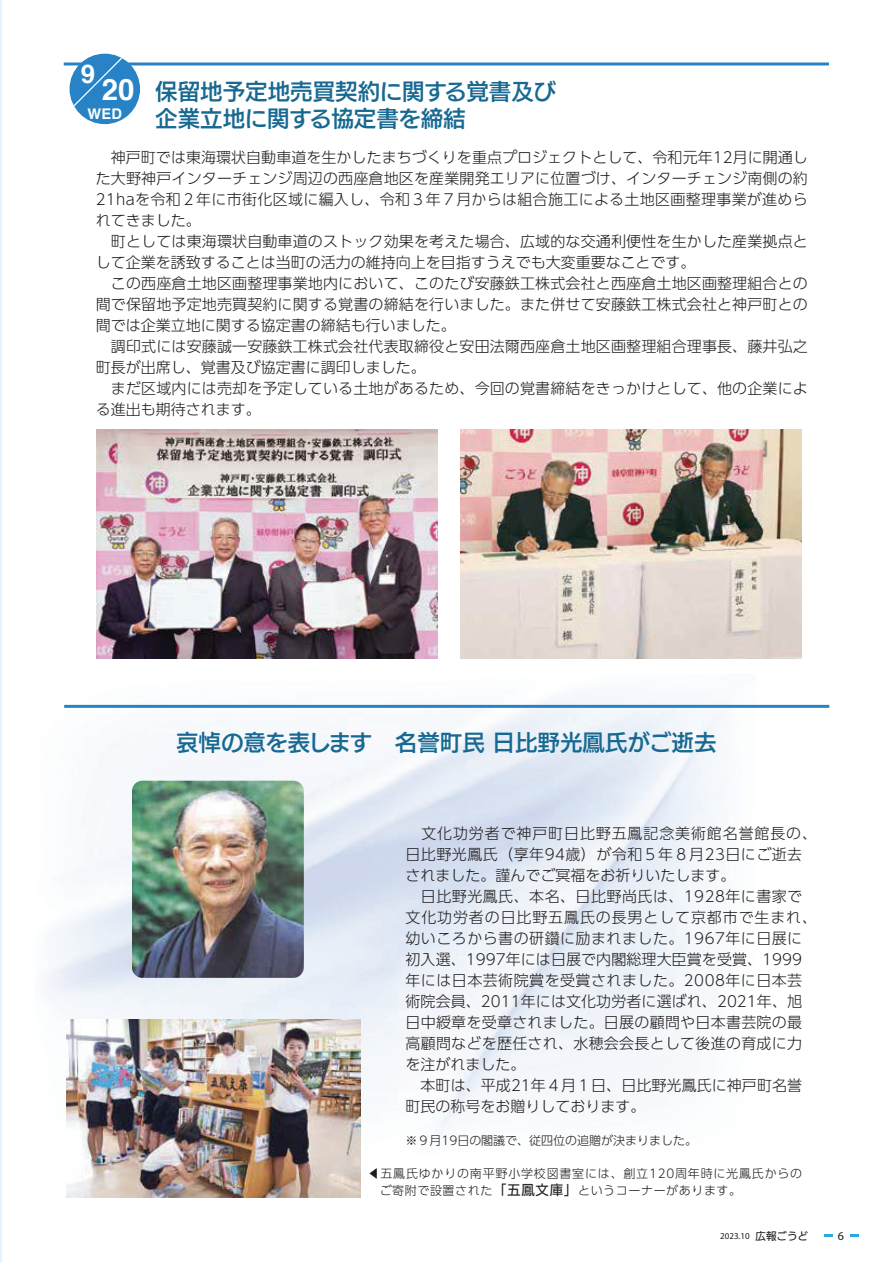
<style>
.page{position:relative;width:893px;height:1263px;background:#fff}
.page>*{position:absolute;margin:0;border:0;box-sizing:border-box;transform-origin:0 0}
.t1{font:700 29.4px "Helvetica";color:#fff}
.t2{font:700 25.65px "Helvetica";color:#fff}
.t3{font:22.5px/27px "UD Kakugo Large Pr 6 N DB 90 msp RKSJ H";color:#186992}
.t4{font:15px/21px "UD Shin Go Pr 6 N Light 90 msp RKSJ H";letter-spacing:.01em;color:#211d1e}
.t5{font:700 14.7px "Helvetica";color:#fff}
.t6{font:12px/16.5px "UD Shin Go Pr 6 N Light 90 msp RKSJ H";letter-spacing:.05em;color:#211d1e}
.t7{font:12px "UD Shin Go Pr 6 N Light 90 msp RKSJ H";color:#211d1e}
.t8{font:12px "Myriad Pro";color:#201d1e}
.t9{font:9px "Myriad Pro";color:#201d1e}
.s1{font-family:"UD Kakugo Large Pr 6 N M 90 msp RKSJ H";font-size:13.5px}
.s2{font-family:"UD Kakugo Large Pr 6 N M 90 msp RKSJ H";font-size:10.5px}
</style>
<div class="page">
<img style="left:47px;top:692px;width:709px;height:445px">
<hr style="left:0;top:0;width:1px;height:1263px;background:#e2f4fc">
<svg style="left:824px;top:1235px;width:8px;height:2px"></svg>
<svg style="left:850px;top:1235px;width:9px;height:2px"></svg>
<hr style="left:64px;top:705px;width:765px;height:3px;background:#2783c5">
<img style="left:66px;top:1020px;width:295px;height:178px">
<img style="left:132px;top:781px;width:172px;height:197px;border-radius:10px">
<hr style="left:64px;top:62px;width:765px;height:3px;background:#2783c5">
<div style="left:70px;top:54px;width:70px;height:70px;background:#2783c5;border-radius:50%"></div>
<svg style="left:72px;top:56px;width:52px;height:52px"></svg>
<img style="left:96px;top:429px;width:341px;height:230px">
<img style="left:461px;top:429px;width:340px;height:230px">
<h2 class="t2" style="left:81px;top:63px;width:16px">9</h2>
<h1 class="t1" style="left:102px;top:78px;width:34px">20</h1>
<p class="t5" style="left:88px;top:107px;width:36px">WED</p>
<h3 class="t3" style="left:155px;top:81px;width:402px">保留地予定地売買契約に関する覚書及び企業立地に関する協定書を締結</h3>
<p class="t4" style="left:96px;top:149px;width:714px">　神戸町では東海環状自動車道を生かしたまちづくりを重点プロジェクトとして、令和元年12月に開通した大野神戸インターチェンジ周辺の西座倉地区を産業開発エリアに位置づけ、インターチェンジ南側の約21haを令和２年に市街化区域に編入し、令和３年７月からは組合施工による土地区画整理事業が進められてきました。<br>　町としては東海環状自動車道のストック効果を考えた場合、広域的な交通利便性を生かした産業拠点として企業を誘致することは当町の活力の維持向上を目指すうえでも大変重要なことです。<br>　この西座倉土地区画整理事業地内において、このたび安藤鉄工株式会社と西座倉土地区画整理組合との間で保留地予定地売買契約に関する覚書の締結を行いました。また併せて安藤鉄工株式会社と神戸町との間では企業立地に関する協定書の締結も行いました。<br>　調印式には安藤誠一安藤鉄工株式会社代表取締役と安田法爾西座倉土地区画整理組合理事長、藤井弘之町長が出席し、覚書及び協定書に調印しました。<br>　まだ区域内には売却を予定している土地があるため、今回の覚書締結をきっかけとして、他の企業による進出も期待されます。</p>
<h3 class="t3" style="left:176px;top:732px;width:542px">哀悼の意を表します　名誉町民 日比野光鳳氏がご逝去</h3>
<p class="t4" style="left:405px;top:825px;width:413px">　文化功労者で神戸町日比野五鳳記念美術館名誉館長の、日比野光鳳氏（享年94歳）が令和５年８月23日にご逝去されました。謹んでご冥福をお祈りいたします。<br>　日比野光鳳氏、本名、日比野尚氏は、1928年に書家で文化功労者の日比野五鳳氏の長男として京都市で生まれ、幼いころから書の研鑽に励まれました。1967年に日展に初入選、1997年には日展で内閣総理大臣賞を受賞、1999年には日本芸術院賞を受賞されました。2008年に日本芸術院会員、2011年には文化功労者に選ばれ、2021年、旭日中綬章を受章されました。日展の顧問や日本書芸院の最高顧問などを歴任され、水穂会会長として後進の育成に力を注がれました。<br>　本町は、平成21年４月１日、日比野光鳳氏に神戸町名誉町民の称号をお贈りしております。</p>
<p class="t7" style="left:405px;top:1136px;width:293px">※９月19日の閣議で、従四位の追贈が決まりました。</p>
<p class="t6" style="left:380px;top:1167px;width:424px;text-indent:-12px">◀五鳳氏ゆかりの南平野小学校図書室には、創立120周年時に光鳳氏からのご寄附で設置された<span class="s1">「五鳳文庫」</span>というコーナーがあります。</p>
<p class="t9" style="left:720px;top:1231px;width:89px">2023.10 <span class="s2">広報ごうど</span></p>
<p class="t8" style="left:838px;top:1229px;width:8px">6</p>
</div>
